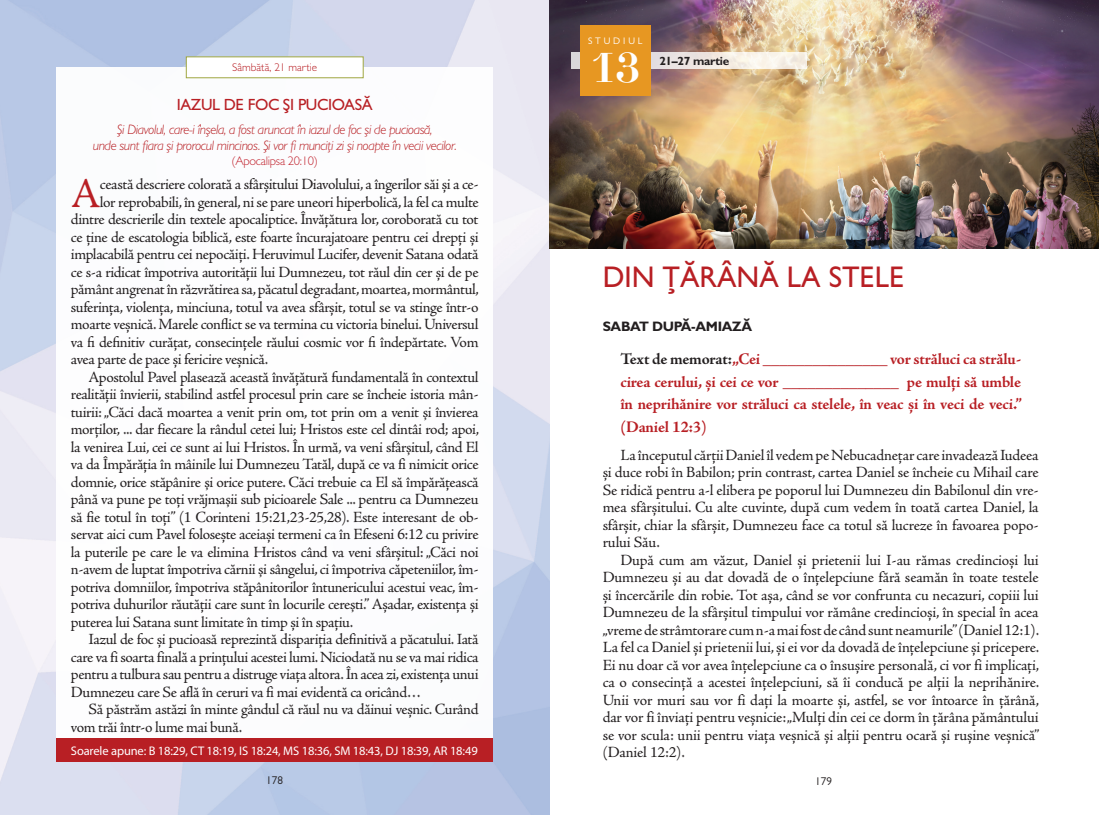
<style>
.page{position:relative;width:1099px;height:815px;background:#fff}
.page>*{position:absolute;margin:0;border:0;box-sizing:border-box;transform-origin:0 0}
.t1{font:42.38px "Adobe Jenson Pro";color:#b81f24}
.t2{font:41.5px "Didona C";color:#fff}
.t3{font:500 30px "Gill Sans MT Pro";color:#b81f24}
.t4{font:700 16.25px/22.5px "Adobe Jenson Pro";letter-spacing:-.015em;color:#b81f24;text-align:justify}
.t5{font:500 16.25px "Gill Sans MT Pro";letter-spacing:-.025em;color:#b81f24}
.t6{font:15.62px/17.5px "Adobe Jenson Pro";letter-spacing:-.03em;color:#231f20;text-align:justify}
.t7{font:15.62px "Adobe Jenson Pro";letter-spacing:-.01em;color:#231f20}
.t8{font:italic 300 13.75px/16.2px "Gill Sans MT Pro";letter-spacing:-.025em;color:#b81f24;text-align:center}
.t9{font:700 13.75px "Gill Sans MT Pro";letter-spacing:-.025em;color:#231f20}
.t10{font:12.5px "Myriad Pro";letter-spacing:-.01em;color:#fff}
.t11{font:300 12.5px "Gill Sans MT Pro";letter-spacing:-.02em;color:#c22732}
.t12{font:700 11.88px "Gill Sans MT Pro";letter-spacing:-.025em;color:#231f20}
.t13{font:300 11.25px "Gill Sans MT Pro";color:#b81f24}
.t14{font:11.25px "Gill Sans MT Pro";color:#231f20}
.t15{font:9.5px "Gill Sans MT Pro";letter-spacing:.305em;color:#fff}
.s1{color:#231f20}
</style>
<div class="page">
<img style="left:0;top:0;width:549px;height:815px">
<div style="left:57px;top:67px;width:436px;height:695px;background:#fff"></div>
<div style="left:186px;top:57px;width:177px;height:21px;background:#fff;border:1px solid #a0a741"></div>
<div style="left:57px;top:739px;width:436px;height:23px;background:#b81f24"></div>
<img style="left:549px;top:0;width:549px;height:248px">
<svg style="left:571px;top:53px;width:235px;height:16px;background:#f0e9e3"></svg>
<div style="left:580px;top:25px;width:70px;height:71px;background:#e79722"></div>
<p class="t13" style="left:232px;top:61px;width:87px">Sâmbătă, 21 martie</p>
<p class="t5" style="left:177px;top:95px;width:197px">IAZUL DE FOC ŞI PUCIOASĂ</p>
<p class="t8" style="left:93px;top:121px;width:365px">Şi Diavolul, care-i înşela, a fost aruncat în iazul de foc şi de pucioasă,<br>unde sunt fiara şi prorocul mincinos. Şi vor fi munciţi zi şi noapte în vecii vecilor.</p>
<p class="t11" style="left:231px;top:153px;width:88px">(Apocalipsa 20:10)</p>
<h1 class="t1" style="left:71px;top:170px;width:32px">A</h1>
<p class="t6" style="left:100px;top:176px;width:380px">ceastă descriere colorată a sfârșitului Diavolului, a îngerilor săi și a ce-</p>
<p class="t6" style="left:100px;top:194px;width:380px">lor reprobabili, în general, ni se pare uneori hiperbolică, la fel ca multe</p>
<p class="t6" style="left:71px;top:211px;width:409px">dintre descrierile din textele apocaliptice. Învățătura lor, coroborată cu tot</p>
<p class="t6" style="left:71px;top:229px;width:409px">ce ține de escatologia biblică, este foarte încurajatoare pentru cei drepți și</p>
<p class="t6" style="left:71px;top:246px;width:409px">implacabilă pentru cei nepocăiți. Heruvimul Lucifer, devenit Satana odată</p>
<p class="t6" style="left:71px;top:264px;width:409px">ce s-a ridicat împotriva autorității lui Dumnezeu, tot răul din cer și de pe</p>
<p class="t6" style="left:71px;top:281px;width:409px">pământ angrenat în răzvrătirea sa, păcatul degradant, moartea, mormântul,</p>
<p class="t6" style="left:71px;top:299px;width:409px">suferința, violența, minciuna, totul va avea sfârșit, totul se va stinge într-o</p>
<p class="t6" style="left:71px;top:316px;width:409px">moarte veșnică. Marele conflict se va termina cu victoria binelui. Universul</p>
<p class="t6" style="left:71px;top:334px;width:409px">va fi definitiv curățat, consecințele răului cosmic vor fi îndepărtate. Vom</p>
<p class="t6" style="left:71px;top:351px;width:199px">avea parte de pace și fericire veșnică.</p>
<p class="t6" style="left:89px;top:369px;width:391px">Apostolul Pavel plasează această învățătură fundamentală în contextul</p>
<p class="t6" style="left:71px;top:386px;width:409px">realității învierii, stabilind astfel procesul prin care se încheie istoria mân-</p>
<p class="t6" style="left:71px;top:404px;width:409px">tuirii: „Căci dacă moartea a venit prin om, tot prin om a venit şi învierea</p>
<p class="t6" style="left:71px;top:421px;width:409px">morţilor, ... dar fiecare la rândul cetei lui; Hristos este cel dintâi rod; apoi,</p>
<p class="t6" style="left:71px;top:439px;width:409px">la venirea Lui, cei ce sunt ai lui Hristos. În urmă, va veni sfârşitul, când El</p>
<p class="t6" style="left:71px;top:456px;width:409px">va da Împărăţia în mâinile lui Dumnezeu Tatăl, după ce va fi nimicit orice</p>
<p class="t6" style="left:71px;top:474px;width:409px">domnie, orice stăpânire şi orice putere. Căci trebuie ca El să împărăţească</p>
<p class="t6" style="left:71px;top:491px;width:409px">până va pune pe toţi vrăjmaşii sub picioarele Sale ... pentru ca Dumnezeu</p>
<p class="t6" style="left:71px;top:509px;width:409px">să fie totul în toţi” (1 Corinteni 15:21,23-25,28). Este interesant de ob-</p>
<p class="t6" style="left:71px;top:526px;width:409px">servat aici cum Pavel folosește aceiași termeni ca în Efeseni 6:12 cu privire</p>
<p class="t6" style="left:71px;top:544px;width:409px">la puterile pe care le va elimina Hristos când va veni sfârșitul: „Căci noi</p>
<p class="t6" style="left:71px;top:561px;width:409px">n-avem de luptat împotriva cărnii şi sângelui, ci împotriva căpeteniilor, îm-</p>
<p class="t6" style="left:71px;top:579px;width:409px">potriva domniilor, împotriva stăpânitorilor întunericului acestui veac, îm-</p>
<p class="t6" style="left:71px;top:596px;width:409px">potriva duhurilor răutăţii care sunt în locurile cereşti.” Așadar, existența și</p>
<p class="t6" style="left:71px;top:614px;width:284px">puterea lui Satana sunt limitate în timp și în spațiu.</p>
<p class="t6" style="left:89px;top:631px;width:391px">Iazul de foc și pucioasă reprezintă dispariția definitivă a păcatului. Iată</p>
<p class="t6" style="left:71px;top:649px;width:409px">care va fi soarta finală a prințului acestei lumi. Niciodată nu se va mai ridica</p>
<p class="t6" style="left:71px;top:666px;width:409px">pentru a tulbura sau pentru a distruge viața altora. În acea zi, existența unui</p>
<p class="t6" style="left:71px;top:684px;width:352px">Dumnezeu care Se află în ceruri va fi mai evidentă ca oricând…</p>
<p class="t6" style="left:89px;top:701px;width:391px">Să păstrăm astăzi în minte gândul că răul nu va dăinui veșnic. Curând</p>
<p class="t6" style="left:71px;top:719px;width:173px">vom trăi într-o lume mai bună.</p>
<p class="t15" style="left:588px;top:35px;width:56px">STUDIUL</p>
<h2 class="t2" style="left:590px;top:43px;width:51px">13</h2>
<p class="t12" style="left:659px;top:53px;width:72px">21–27 martie</p>
<h3 class="t3" style="left:602px;top:259px;width:303px">DIN ȚĂRÂNĂ LA STELE</h3>
<p class="t9" style="left:602px;top:318px;width:151px">SABAT DUPĂ-AMIAZĂ</p>
<p class="t4" style="left:620px;top:348px;width:403px"><span class="s1">Text de memorat:</span> „Cei _______________ vor străluci ca strălu&shy;cirea cerului, și cei ce vor ______________ pe mulți să umble în neprihănire vor străluci ca stelele, în veac și în veci de veci.” (Daniel 12:3)</p>
<p class="t6" style="left:602px;top:447px;width:437px;text-indent:18px">La începutul cărții Daniel îl vedem pe Nebucadnețar care invadează Iudeea și duce robi în Babilon; prin contrast, cartea Daniel se încheie cu Mihail care Se ridică pentru a-l elibera pe poporul lui Dumnezeu din Babilonul din vre&shy;mea sfârșitului. Cu alte cuvinte, după cum vedem în toată cartea Daniel, la sfârșit, chiar la sfârșit, Dumnezeu face ca totul să lucreze în favoarea popo&shy;rului Său.</p>
<p class="t6" style="left:602px;top:552px;width:438px;text-indent:18px">După cum am văzut, Daniel și prietenii lui I-au rămas credincioși lui Dumnezeu și au dat dovadă de o înțelepciune fără seamăn în toate testele și încercările din robie. Tot așa, când se vor confrunta cu necazuri, copiii lui Dumnezeu de la sfârșitul timpului vor rămâne credincioși, în special în acea „vreme de strâmtorare cum n-a mai fost de când sunt neamurile” (Daniel 12:1).<br>La fel ca Daniel și prietenii lui, și ei vor da dovadă de înțelepciune și pricepere.<br>Ei nu doar că vor avea înțelepciune ca o însușire personală, ci vor fi implicați, ca o consecință a acestei înțelepciuni, să îi conducă pe alții la neprihănire.<br>Unii vor muri sau vor fi dați la moarte și, astfel, se vor întoarce în țărână, dar vor fi înviați pentru veșnicie: „Mulți din cei ce dorm în țărâna pământului se vor scula: unii pentru viața veșnică și alții pentru ocară și rușine veșnică”</p>
<p class="t10" style="left:71px;top:743px;width:408px">Soarele apune: B 18:29, CT 18:19, IS 18:24, MS 18:36, SM 18:43, DJ 18:39, AR 18:49</p>
<p class="t7" style="left:602px;top:744px;width:84px">(Daniel 12:2).</p>
<p class="t14" style="left:266px;top:773px;width:18px">178</p>
<p class="t14" style="left:815px;top:775px;width:18px">179</p>
</div>
